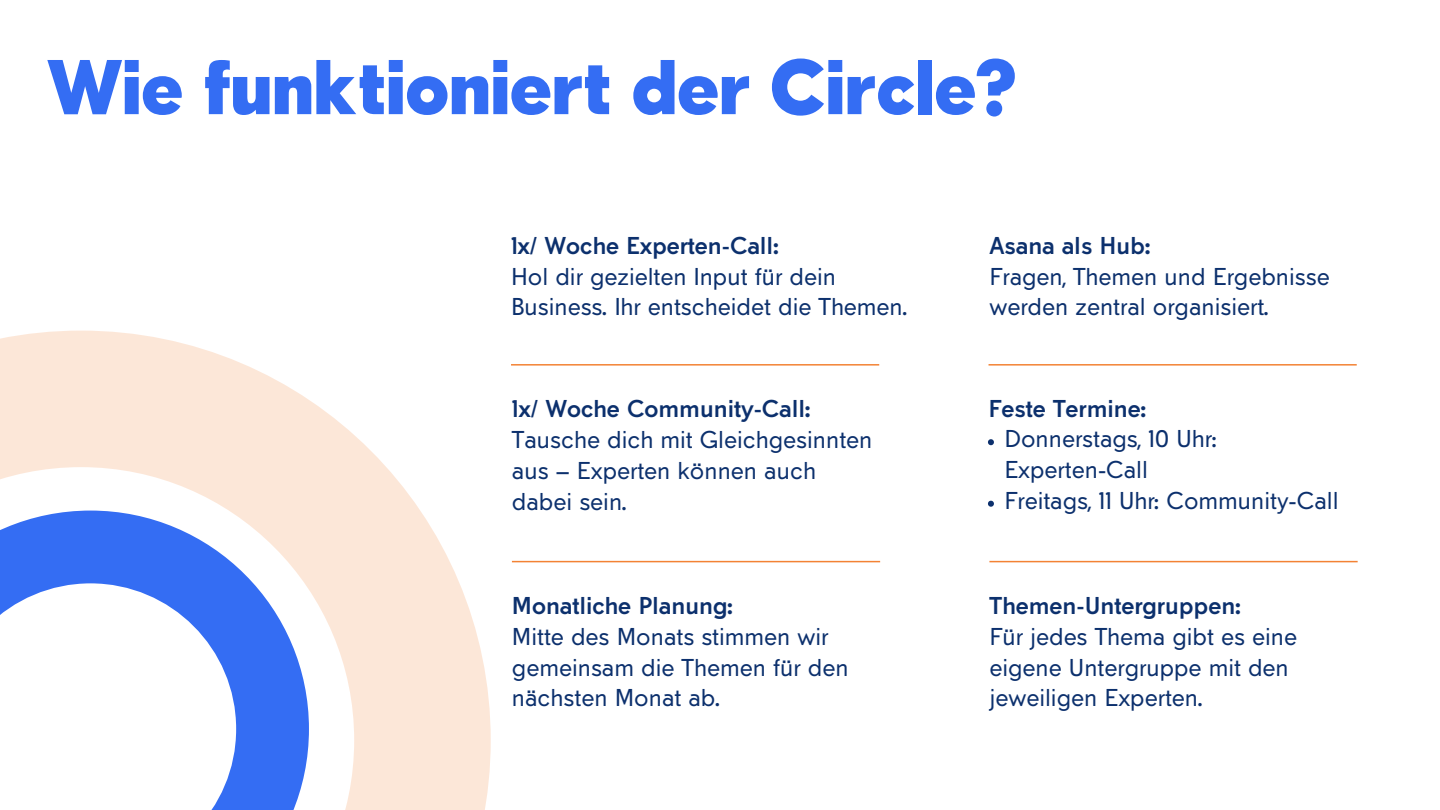
<style>
.page{position:relative;width:1440px;height:810px;background:#fff}
.page>*{position:absolute;margin:0;border:0;box-sizing:border-box;transform-origin:0 0}
.t1{font:900 70px "Tabarra Pro";color:#346df3}
.t2{font:22px/30.8px "Tabarra Pro";color:#0c306d}
.t3{font:700 22px "Tabarra Pro";color:#0c306d}
</style>
<div class="page">
<svg style="left:0;top:331px;width:491px;height:479px;fill:#fce7d8"></svg>
<svg style="left:0;top:511px;width:309px;height:299px"></svg>
<hr style="left:511px;top:364px;width:368px;height:2px;background:#f38234">
<hr style="left:989px;top:364px;width:368px;height:2px;background:#f38234">
<hr style="left:512px;top:561px;width:368px;height:1px;background:#f38234">
<hr style="left:989px;top:561px;width:369px;height:1px;background:#f38234">
<svg style="left:988px;top:439px;width:6px;height:6px"></svg>
<svg style="left:988px;top:501px;width:6px;height:6px"></svg>
<h1 class="t1" style="left:47px;top:60px;width:971px">Wie funktioniert der Circle?</h1>
<p class="t3" style="left:511px;top:237px;width:268px">1x/ Woche Experten-Call:</p>
<p class="t2" style="left:511px;top:263px;width:398px">Hol dir gezielten Input für dein<br>Business. Ihr entscheidet die Themen.</p>
<p class="t3" style="left:512px;top:400px;width:299px">1x/ Woche Community-Call:</p>
<p class="t2" style="left:512px;top:427px;width:362px">Tausche dich mit Gleichgesinnten aus – Experten können auch dabei sein.</p>
<p class="t3" style="left:512px;top:597px;width:222px">Monatliche Planung:</p>
<p class="t2" style="left:512px;top:623px;width:338px">Mitte des Monats stimmen wir gemeinsam die Themen für den nächsten Monat ab.</p>
<p class="t3" style="left:989px;top:237px;width:162px">Asana als Hub:</p>
<p class="t2" style="left:989px;top:263px;width:342px">Fragen, Themen und Ergebnisse werden zentral organisiert.</p>
<p class="t3" style="left:989px;top:400px;width:159px">Feste Termine:</p>
<p class="t2" style="left:1004px;top:426px;width:214px">Donnerstags, 10 Uhr:<br>Experten-Call</p>
<p class="t2" style="left:1004px;top:488px;width:336px">Freitags, 11 Uhr: Community-Call</p>
<p class="t3" style="left:989px;top:597px;width:252px">Themen-Untergruppen:</p>
<p class="t2" style="left:989px;top:623px;width:309px">Für jedes Thema gibt es eine eigene Untergruppe mit den jeweiligen Experten.</p>
</div>
